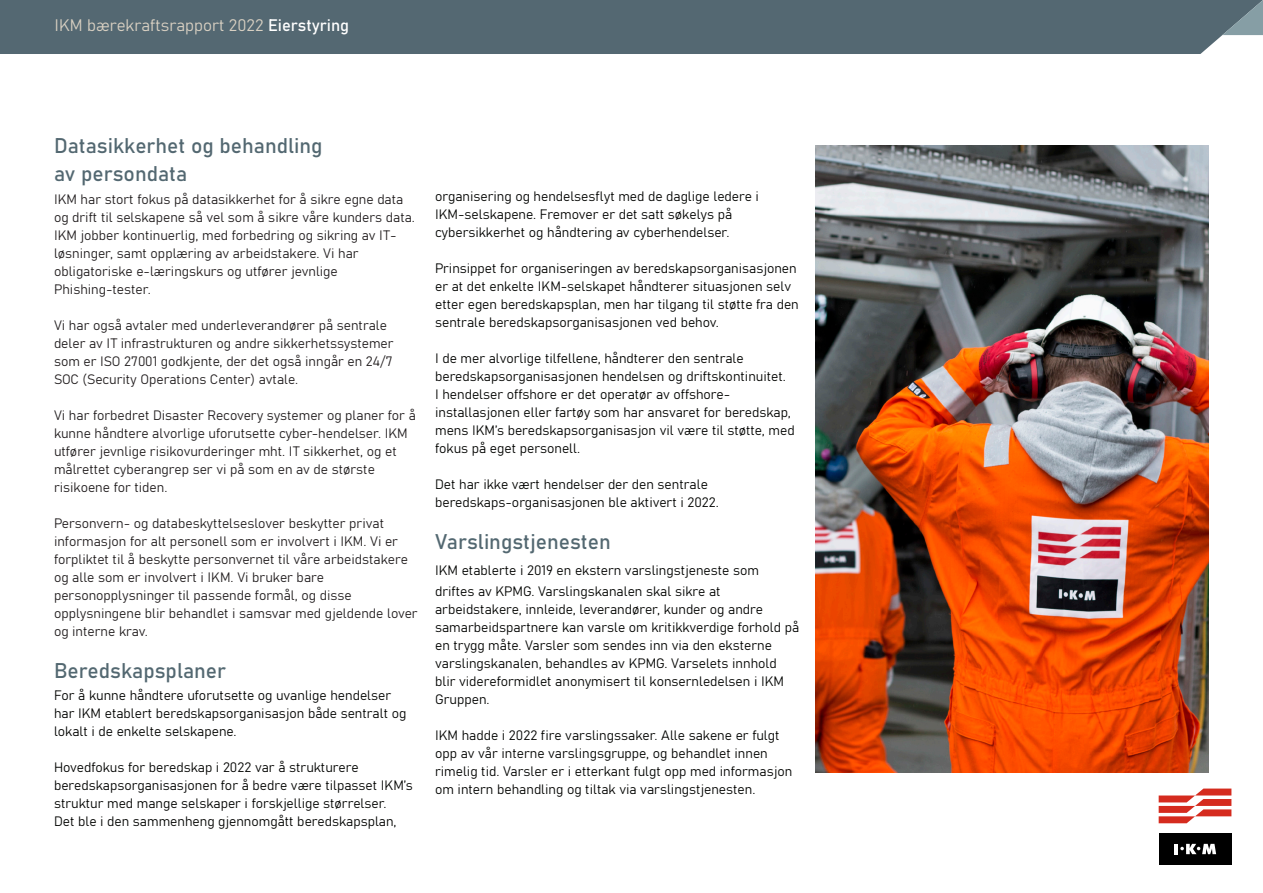
<style>
.page{position:relative;width:1263px;height:893px;background:#fff}
.page>*{position:absolute;margin:0;border:0;box-sizing:border-box;transform-origin:0 0}
.Overskrift{font:21px "Bahnschrift";color:#536871}
.t1{font:16.5px "Bahnschrift";color:#d8d0c2}
.t2{font:13.5px/18px "Bahnschrift";color:#040503}
.t3{font:13.5px/18px "Bahnschrift";color:#231f20}
.s1{color:#fff}
</style>
<div class="page">
<div style="left:1159px;top:833px;width:72px;height:31px;background:#000"></div>
<svg style="left:1159px;top:788px;width:72px;height:35px"></svg>
<hr style="left:1174px;top:844px;width:4px;height:10px;background:#fff">
<svg style="left:1180px;top:844px;width:36px;height:10px"></svg>
<div style="left:0;top:0;width:1263px;height:54px;background:#546872"></div>
<svg style="left:1222px;top:0;width:41px;height:35px"></svg>
<img style="left:816px;top:145px;width:393px;height:627px">
<p class="t1" style="left:55px;top:12px;width:296px">IKM bærekraftsrapport 2022 <span class="s1">Eierstyring</span></p>
<p class="Overskrift" style="left:54px;top:130px;width:270px">Datasikkerhet og behandling</p>
<p class="Overskrift" style="left:54px;top:158px;width:135px">av persondata</p>
<p class="t3" style="left:54px;top:189px;width:362px">IKM har stort fokus på datasikkerhet for å sikre egne data og drift til selskapene så vel som å sikre våre kunders data.<br>IKM jobber kontinuerlig, med forbedring og sikring av IT-</p>
<p class="t3" style="left:54px;top:243px;width:306px">løsninger, samt opplæring av arbeidstakere. Vi har</p>
<p class="t3" style="left:54px;top:261px;width:285px">obligatoriske e-læringskurs og utfører jevnlige</p>
<p class="t3" style="left:54px;top:279px;width:98px">Phishing-tester.</p>
<p class="t3" style="left:54px;top:315px;width:335px">Vi har også avtaler med underleverandører på sentrale</p>
<p class="t3" style="left:54px;top:333px;width:341px;text-align:justify">deler av IT infrastrukturen og andre sikkerhetssystemer som er ISO 27001 godkjente, der det også inngår en 24/7<br>SOC (Security Operations Center) avtale.</p>
<p class="t3" style="left:54px;top:405px;width:363px">Vi har forbedret Disaster Recovery systemer og planer for å kunne håndtere alvorlige uforutsette cyber-hendelser. IKM utfører jevnlige risikovurderinger mht. IT sikkerhet, og et målrettet cyberangrep ser vi på som en av de største</p>
<p class="t3" style="left:54px;top:477px;width:115px">risikoene for tiden.</p>
<p class="t3" style="left:54px;top:513px;width:355px">Personvern- og databeskyttelseslover beskytter privat informasjon for alt personell som er involvert i IKM. Vi er forpliktet til å beskytte personvernet til våre arbeidstakere og alle som er involvert i IKM. Vi bruker bare</p>
<p class="t3" style="left:54px;top:585px;width:299px">personopplysninger til passende formål, og disse</p>
<p class="t3" style="left:54px;top:603px;width:365px">opplysningene blir behandlet i samsvar med gjeldende lover og interne krav.</p>
<p class="Overskrift" style="left:54px;top:655px;width:174px">Beredskapsplaner</p>
<p class="t2" style="left:54px;top:686px;width:354px">For å kunne håndtere uforutsette og uvanlige hendelser har IKM etablert beredskapsorganisasjon både sentralt og lokalt i de enkelte selskapene.</p>
<p class="t2" style="left:54px;top:758px;width:306px">Hovedfokus for beredskap i 2022 var å strukturere</p>
<p class="t2" style="left:54px;top:776px;width:360px">beredskapsorganisasjonen for å bedre være tilpasset IKM’s</p>
<p class="t2" style="left:54px;top:794px;width:334px">struktur med mange selskaper i forskjellige størrelser.</p>
<p class="t2" style="left:54px;top:812px;width:344px">Det ble i den sammenheng gjennomgått beredskapsplan,</p>
<p class="t2" style="left:435px;top:186px;width:325px">organisering og hendelsesflyt med de daglige ledere i<br>IKM-selskapene. Fremover er det satt søkelys på</p>
<p class="t2" style="left:435px;top:222px;width:296px">cybersikkerhet og håndtering av cyberhendelser.</p>
<p class="t2" style="left:435px;top:258px;width:365px">Prinsippet for organiseringen av beredskapsorganisasjonen er at det enkelte IKM-selskapet håndterer situasjonen selv etter egen beredskapsplan, men har tilgang til støtte fra den sentrale beredskapsorganisasjonen ved behov.</p>
<p class="t2" style="left:435px;top:348px;width:310px">I de mer alvorlige tilfellene, håndterer den sentrale</p>
<p class="t2" style="left:435px;top:366px;width:352px">beredskapsorganisasjonen hendelsen og driftskontinuitet.</p>
<p class="t2" style="left:435px;top:384px;width:297px">I hendelser offshore er det operatør av offshore-</p>
<p class="t2" style="left:435px;top:402px;width:361px">installasjonen eller fartøy som har ansvaret for beredskap, mens IKM’s beredskapsorganisasjon vil være til støtte, med fokus på eget personell.</p>
<p class="t2" style="left:435px;top:474px;width:274px">Det har ikke vært hendelser der den sentrale</p>
<p class="t2" style="left:435px;top:492px;width:285px">beredskaps-organisasjonen ble aktivert i 2022.</p>
<p class="Overskrift" style="left:435px;top:526px;width:177px">Varslingstjenesten</p>
<p class="t2" style="left:435px;top:560px;width:325px">IKM etablerte i 2019 en ekstern varslingstjeneste som</p>
<p class="t2" style="left:435px;top:581px;width:287px">driftes av KPMG. Varslingskanalen skal sikre at</p>
<p class="t2" style="left:435px;top:599px;width:329px">arbeidstakere, innleide, leverandører, kunder og andre</p>
<p class="t2" style="left:435px;top:617px;width:366px">samarbeidspartnere kan varsle om kritikkverdige forhold på en trygg måte. Varsler som sendes inn via den eksterne varslingskanalen, behandles av KPMG. Varselets innhold blir videreformidlet anonymisert til konsernledelsen i IKM Gruppen.</p>
<p class="t2" style="left:435px;top:725px;width:359px">IKM hadde i 2022 fire varslingssaker. Alle sakene er fulgt opp av vår interne varslingsgruppe, og behandlet innen rimelig tid. Varsler er i etterkant fulgt opp med informasjon om intern behandling og tiltak via varslingstjenesten.</p>
</div>
